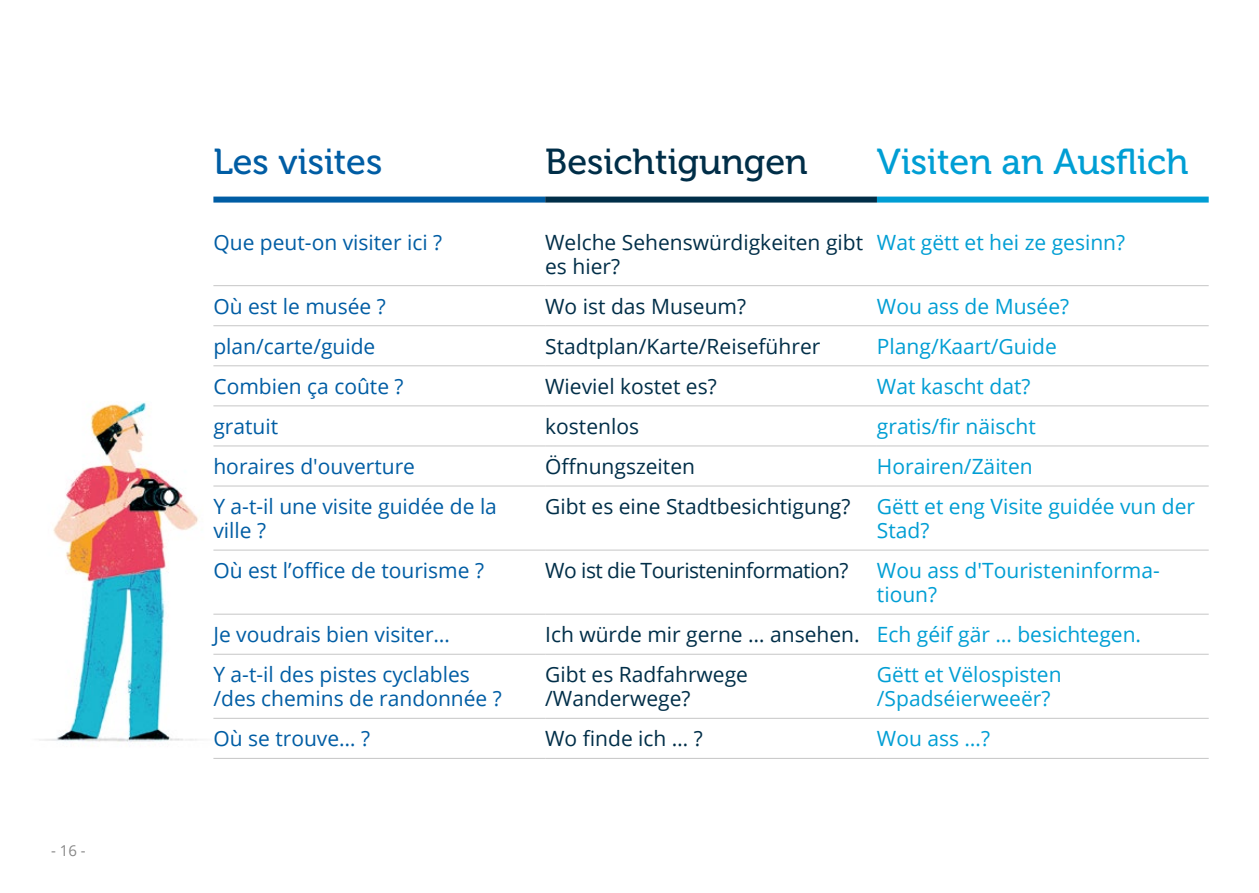
<style>
.page{position:relative;width:1259px;height:893px;background:#fff}
.page>*{position:absolute;margin:0;border:0;box-sizing:border-box;transform-origin:0 0}
.t1{font:36px "Museo 500";color:#009ed4}
.t2{font:36px "Museo 500";color:#002e48}
.t3{font:36px "Museo 500";color:#005da4}
.t4{font:21px/24px "Open Sans";color:#002e48}
.t5{font:21px/24px "Open Sans";color:#005da4}
.t6{font:21px/24px "Open Sans";color:#009ed4}
.t7{font:21px "Open Sans";letter-spacing:-.025em;color:#002e48}
.t8{font:15px "Open Sans";color:#878787}
.s1{color:#009ed4}
</style>
<div class="page">
<img style="left:39px;top:366px;width:246px;height:376px">
<hr style="left:213px;top:285px;width:332px;height:1px;background:#c6c6c6">
<hr style="left:545px;top:285px;width:332px;height:1px;background:#c6c6c6">
<hr style="left:877px;top:285px;width:331px;height:1px;background:#c6c6c6">
<hr style="left:213px;top:325px;width:332px;height:1px;background:#c6c6c6">
<hr style="left:545px;top:325px;width:332px;height:1px;background:#c6c6c6">
<hr style="left:877px;top:325px;width:331px;height:1px;background:#c6c6c6">
<hr style="left:213px;top:365px;width:332px;height:1px;background:#c6c6c6">
<hr style="left:545px;top:365px;width:332px;height:1px;background:#c6c6c6">
<hr style="left:877px;top:365px;width:331px;height:1px;background:#c6c6c6">
<hr style="left:213px;top:405px;width:332px;height:1px;background:#c6c6c6">
<hr style="left:545px;top:405px;width:332px;height:1px;background:#c6c6c6">
<hr style="left:877px;top:405px;width:331px;height:1px;background:#c6c6c6">
<hr style="left:213px;top:445px;width:332px;height:1px;background:#c6c6c6">
<hr style="left:545px;top:445px;width:332px;height:1px;background:#c6c6c6">
<hr style="left:877px;top:445px;width:331px;height:1px;background:#c6c6c6">
<hr style="left:213px;top:485px;width:332px;height:1px;background:#c6c6c6">
<hr style="left:545px;top:485px;width:332px;height:1px;background:#c6c6c6">
<hr style="left:877px;top:485px;width:331px;height:1px;background:#c6c6c6">
<hr style="left:213px;top:550px;width:332px;height:1px;background:#c6c6c6">
<hr style="left:545px;top:550px;width:332px;height:1px;background:#c6c6c6">
<hr style="left:877px;top:550px;width:331px;height:1px;background:#c6c6c6">
<hr style="left:213px;top:614px;width:332px;height:1px;background:#c6c6c6">
<hr style="left:545px;top:614px;width:332px;height:1px;background:#c6c6c6">
<hr style="left:877px;top:614px;width:331px;height:1px;background:#c6c6c6">
<hr style="left:213px;top:654px;width:332px;height:1px;background:#c6c6c6">
<hr style="left:545px;top:654px;width:332px;height:1px;background:#c6c6c6">
<hr style="left:877px;top:654px;width:331px;height:1px;background:#c6c6c6">
<hr style="left:213px;top:718px;width:332px;height:1px;background:#c6c6c6">
<hr style="left:545px;top:718px;width:332px;height:1px;background:#c6c6c6">
<hr style="left:877px;top:718px;width:331px;height:1px;background:#c6c6c6">
<hr style="left:213px;top:758px;width:332px;height:1px;background:#c6c6c6">
<hr style="left:545px;top:758px;width:332px;height:1px;background:#c6c6c6">
<hr style="left:877px;top:758px;width:331px;height:1px;background:#c6c6c6">
<div style="left:213px;top:197px;width:332px;height:6px;background:#005da4"></div>
<div style="left:877px;top:197px;width:331px;height:6px;background:#009ed4"></div>
<div style="left:545px;top:197px;width:332px;height:6px;background:#002e48"></div>
<p class="t8" style="left:51px;top:840px;width:36px">- 16 -</p>
<h1 class="t3" style="left:213px;top:142px;width:171px">Les visites</h1>
<h1 class="t2" style="left:545px;top:142px;width:264px">Besichtigungen</h1>
<h1 class="t1" style="left:877px;top:142px;width:313px">Visiten an Ausflich</h1>
<p class="t5" style="left:213px;top:229px;width:230px">Que peut-on visiter ici ?</p>
<p class="t4" style="left:545px;top:229px;width:319px">Welche Sehenswürdigkeiten gibt es hier?</p>
<p class="t6" style="left:877px;top:229px;width:250px">Wat gëtt et hei ze gesinn?</p>
<p class="t5" style="left:213px;top:294px;width:174px">Où est le musée ?</p>
<p class="t4" style="left:545px;top:294px;width:202px">Wo ist das Museum?</p>
<p class="t6" style="left:877px;top:294px;width:194px">Wou ass de Musée?</p>
<p class="t5" style="left:213px;top:334px;width:163px">plan/carte/guide</p>
<p class="t4" style="left:545px;top:334px;width:277px">Stadtplan/Karte/Reiseführer</p>
<p class="t6" style="left:877px;top:334px;width:181px">Plang/Kaart/Guide</p>
<p class="t5" style="left:213px;top:374px;width:192px">Combien ça coûte ?</p>
<p class="t4" style="left:545px;top:374px;width:173px">Wieviel kostet es?</p>
<p class="t6" style="left:877px;top:374px;width:155px">Wat kascht dat?</p>
<p class="t5" style="left:213px;top:414px;width:66px">gratuit</p>
<p class="t4" style="left:545px;top:414px;width:95px">kostenlos</p>
<p class="t6" style="left:877px;top:414px;width:160px">gratis/fir näischt</p>
<p class="t5" style="left:213px;top:454px;width:203px">horaires d'ouverture</p>
<p class="t4" style="left:545px;top:454px;width:151px">Öffnungszeiten</p>
<p class="t6" style="left:877px;top:454px;width:157px">Horairen/Zäiten</p>
<p class="t5" style="left:213px;top:494px;width:285px">Y a-t-il une visite guidée de la ville ?</p>
<p class="t4" style="left:545px;top:494px;width:307px">Gibt es eine Stadtbesichtigung?</p>
<p class="t6" style="left:877px;top:494px;width:320px">Gëtt et eng Visite guidée vun der<br>Stad?</p>
<p class="t5" style="left:213px;top:558px;width:272px">Où est l’office de tourisme ?</p>
<p class="t7" style="left:545px;top:556px;width:305px">Wo ist die Touristeninformation?</p>
<p class="t6" style="left:877px;top:558px;width:284px">Wou ass d'Touristeninforma&shy;tioun?</p>
<p class="t5" style="left:213px;top:622px;width:238px">Je voudrais bien visiter…</p>
<p class="t4" style="left:545px;top:622px;width:597px">Ich würde mir gerne … ansehen. <span class="s1">Ech géif gär … besichtegen.</span></p>
<p class="t5" style="left:213px;top:662px;width:290px">Y a-t-il des pistes cyclables /des chemins de randonnée ?</p>
<p class="t4" style="left:545px;top:662px;width:204px">Gibt es Radfahrwege /Wanderwege?</p>
<p class="t6" style="left:877px;top:662px;width:186px">Gëtt et Vëlospisten /Spadséierweeër?</p>
<p class="t5" style="left:213px;top:726px;width:158px">Où se trouve… ?</p>
<p class="t4" style="left:545px;top:726px;width:159px">Wo finde ich … ?</p>
<p class="t6" style="left:877px;top:726px;width:115px">Wou ass …?</p>
</div>
